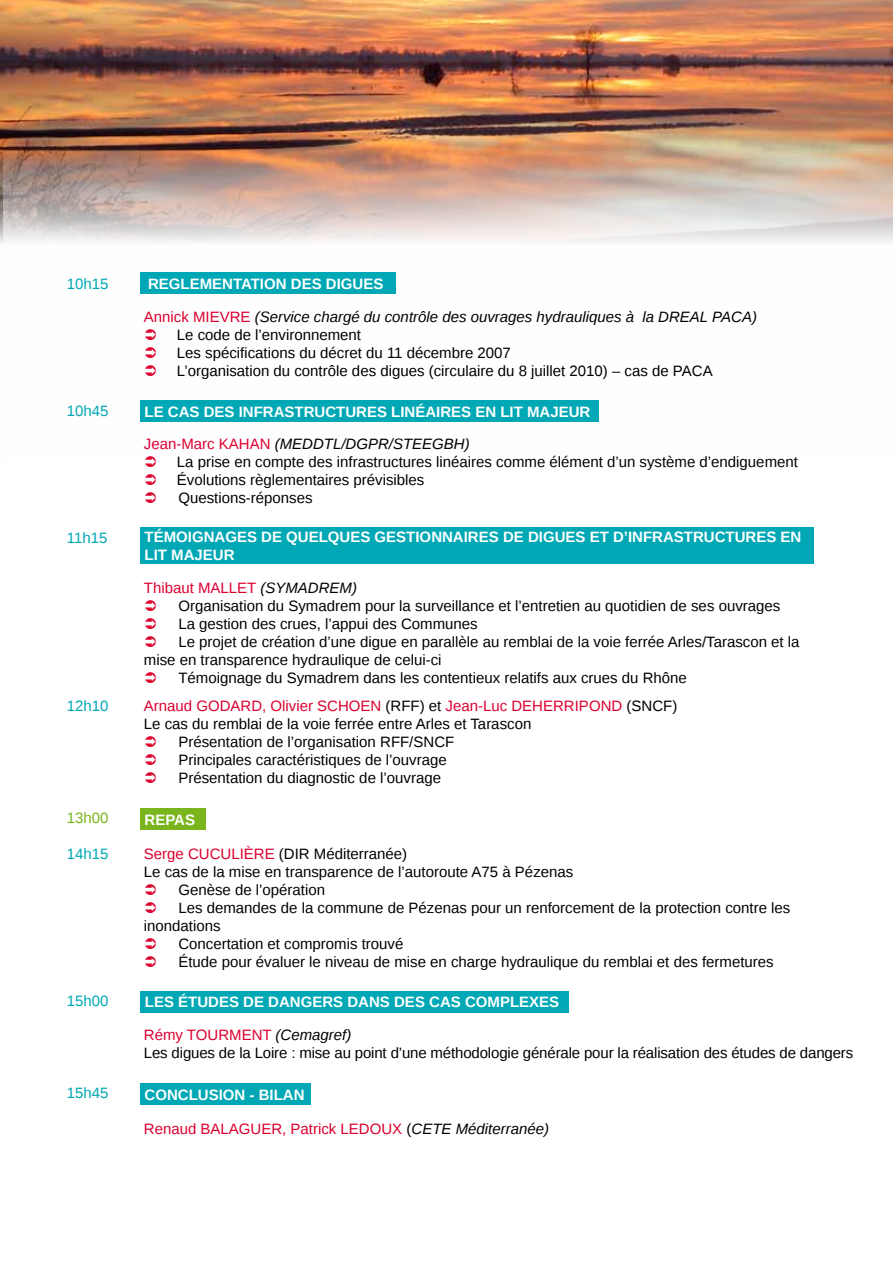
<style>
.page{position:relative;width:893px;height:1263px;background:#fff}
.page>*{position:absolute;margin:0;border:0;box-sizing:border-box;transform-origin:0 0}
.t1{font:15px/18px "Liberation Sans";color:#000}
.t2{font:700 15px "Liberation Sans";color:#fff}
.t3{font:15px "Liberation Sans";color:#dc002e}
.t4{font:15px "Liberation Sans";color:#00a8b5}
.t5{font:italic 15px "Liberation Sans";color:#000}
.t6{font:15px "Liberation Sans";color:#7ab51d}
.s1{color:#dc002e}
.s2{font-style:italic}
.s3{font-style:italic;color:#000}
.s4{color:#000}
</style>
<div class="page">
<div style="left:141px;top:991px;width:428px;height:21px;background:#00a8b5"></div>
<img style="left:0;top:0;width:893px;height:422px">
<div style="left:140px;top:272px;width:255px;height:22px;background:#00a8b5"></div>
<div style="left:140px;top:527px;width:674px;height:37px;background:#00a8b5"></div>
<div style="left:140px;top:400px;width:458px;height:22px;background:#00a8b5"></div>
<div style="left:140px;top:808px;width:66px;height:22px;background:#7ab51d"></div>
<div style="left:140px;top:1084px;width:171px;height:21px;background:#00a8b5"></div>
<svg style="left:145px;top:329px;width:11px;height:11px"></svg>
<svg style="left:145px;top:347px;width:11px;height:11px"></svg>
<svg style="left:145px;top:365px;width:11px;height:11px"></svg>
<p class="t4" style="left:67px;top:276px;width:43px">10h15</p>
<p class="t2" style="left:148px;top:273px;width:237px">REGLEMENTATION DES DIGUES</p>
<p class="t1" style="left:177px;top:308px;width:582px;text-indent:-33px"><span class="s1">Annick MIEVRE</span> <span class="s2">(Service chargé du contrôle des ouvrages hydrauliques à la DREAL PACA)<br></span>Le code de l’environnement<br>Les spécifications du décret du 11 décembre 2007<br>L’organisation du contrôle des digues (circulaire du 8 juillet 2010) – cas de PACA</p>
<p class="t4" style="left:67px;top:402px;width:43px">10h45</p>
<p class="t2" style="left:145px;top:401px;width:35px">LE CAS</p>
<p class="t2" style="left:204px;top:401px;width:11px">DES</p>
<p class="t2" style="left:239px;top:401px;width:11px">INFRASTRUCTURES</p>
<p class="t2" style="left:391px;top:401px;width:10px">LINÉAIRES</p>
<p class="t2" style="left:475px;top:401px;width:34px">EN LIT</p>
<p class="t2" style="left:527px;top:401px;width:24px">MAJEUR</p>
<p class="t1" style="left:177px;top:435px;width:623px;text-indent:-33px"><span class="s1">Jean-Marc KAHAN</span> <span class="s2">(MEDDTL/DGPR/STEEGBH)<br></span>La prise en compte des infrastructures linéaires comme élément d’un système d’endiguement Évolutions règlementaires prévisibles<br>Questions-réponses</p>
<p class="t4" style="left:67px;top:529px;width:42px">11h15</p>
<p class="t2" style="left:145px;top:527px;width:164px">TÉMOIGNAGES DE QUEL</p>
<p class="t2" style="left:328px;top:527px;width:23px">QUES</p>
<p class="t2" style="left:375px;top:527px;width:22px">GESTIONNAIRES</p>
<p class="t2" style="left:503px;top:527px;width:63px">DE DIGUES</p>
<p class="t2" style="left:590px;top:527px;width:50px">ET D’INFRASTRUCTURES</p>
<p class="t2" style="left:780px;top:527px;width:11px">EN</p>
<p class="t2" style="left:145px;top:545px;width:9px">LIT</p>
<p class="t2" style="left:171px;top:545px;width:24px">MAJEUR</p>
<p class="t4" style="left:67px;top:697px;width:43px">12h10</p>
<p class="t3" style="left:144px;top:579px;width:215px">Thibaut MALLET <span class="s3">(SYMADREM)</span></p>
<p class="t1" style="left:178px;top:597px;width:603px">Organisation du Symadrem pour la surveillance et l’entretien au quotidien de ses ouvrages</p>
<p class="t1" style="left:178px;top:615px;width:301px">La gestion des crues, l’appui des Communes</p>
<p class="t1" style="left:178px;top:633px;width:623px">Le projet de création d’une digue en parallèle au remblai de la voie ferrée Arles/Tarascon et la</p>
<p class="t1" style="left:144px;top:651px;width:299px">mise en transparence hydraulique de celui-ci</p>
<p class="t1" style="left:178px;top:669px;width:510px">Témoignage du Symadrem dans les contentieux relatifs aux crues du Rhône</p>
<p class="t3" style="left:144px;top:697px;width:76px">Arnaud Godard</p>
<p class="t3" style="left:262px;top:697px;width:417px">, Olivier SCHOEN <span class="s4">(RFF) et</span> Jean-Luc DEHERRIPOND <span class="s4">(SNCF)</span></p>
<p class="t1" style="left:144px;top:715px;width:389px">Le cas du remblai de la voie ferrée entre Arles et Tarascon</p>
<p class="t1" style="left:178px;top:733px;width:277px">Présentation de l’organisation RFF/SNCF</p>
<p class="t1" style="left:178px;top:751px;width:270px">Principales caractéristiques de l’ouvrage</p>
<p class="t1" style="left:178px;top:769px;width:264px">Présentation du diagnostic de l’ouvrage</p>
<p class="t6" style="left:67px;top:810px;width:43px">13h00</p>
<p class="t4" style="left:67px;top:846px;width:43px">14h15</p>
<p class="t2" style="left:145px;top:809px;width:52px">REPAS</p>
<p class="t3" style="left:144px;top:845px;width:65px">Serge Cuculi</p>
<p class="t1" style="left:244px;top:845px;width:165px"><span class="s1">ère</span> (DIR Méditerranée)</p>
<p class="t1" style="left:144px;top:863px;width:431px">Le cas de la mise en transparence de l’autoroute A75 à Pézenas</p>
<p class="t1" style="left:178px;top:881px;width:148px">Genèse de l’opération</p>
<p class="t1" style="left:178px;top:899px;width:613px">Les demandes de la commune de Pézenas pour un renforcement de la protection contre les</p>
<p class="t1" style="left:144px;top:917px;width:78px">inondations</p>
<p class="t1" style="left:178px;top:935px;width:227px">Concertation et compromis trouvé</p>
<p class="t1" style="left:178px;top:953px;width:597px">Étude pour évaluer le niveau de mise en charge hydraulique du remblai et des fermetures</p>
<p class="t4" style="left:67px;top:993px;width:43px">15h00</p>
<p class="t2" style="left:145px;top:991px;width:45px">LES ÉTUDES</p>
<p class="t2" style="left:243px;top:991px;width:37px">DE DAN</p>
<p class="t2" style="left:301px;top:991px;width:23px">GERS</p>
<p class="t2" style="left:347px;top:991px;width:12px">DANS</p>
<p class="t2" style="left:394px;top:991px;width:11px">DES</p>
<p class="t2" style="left:429px;top:991px;width:12px">CAS</p>
<p class="t2" style="left:465px;top:991px;width:46px">COMPLEXES</p>
<p class="t3" style="left:144px;top:1026px;width:64px">Rémy Tourment</p>
<p class="t5" style="left:276px;top:1025px;width:77px">(Cemagref)</p>
<p class="t1" style="left:144px;top:1044px;width:711px">Les digues de la Loire : mise au point d’une méthodologie générale pour la réalisation des études de dangers</p>
<p class="t4" style="left:67px;top:1084px;width:43px">15h45</p>
<p class="t2" style="left:145px;top:1084px;width:161px">CONCLUSION - BILAN</p>
<p class="t3" style="left:144px;top:1120px;width:407px">Renaud BALAGUER, Patrick LEDOUX <span class="s4">(</span><span class="s3">CETE Méditerranée)</span></p>
</div>
